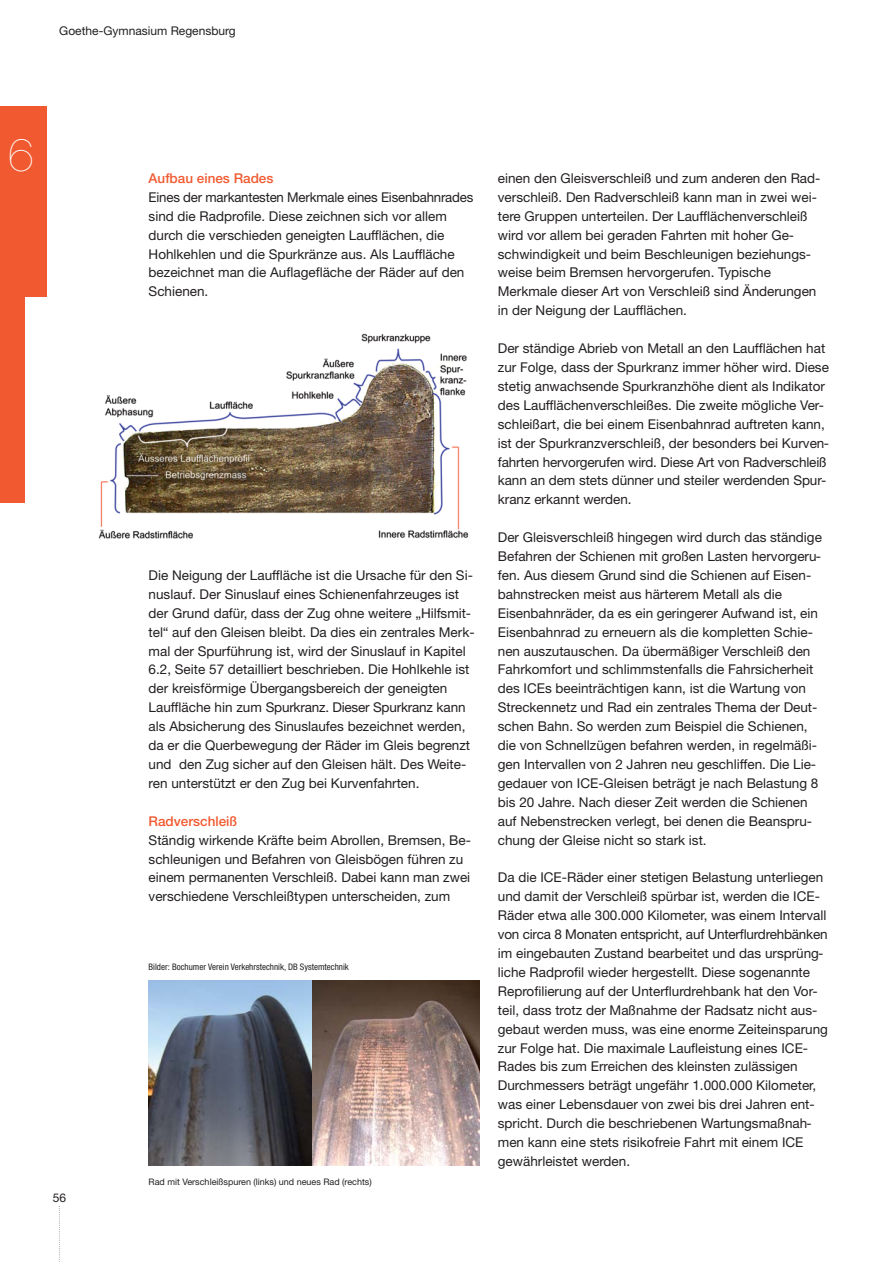
<style>
.page{position:relative;width:893px;height:1263px;background:#fff}
.page>*{position:absolute;margin:0;border:0;box-sizing:border-box;transform-origin:0 0}
.t1{font:200 46.35px "Helvetica Neue";color:#fff}
.t2{font:13.5px/18.9px "Helvetica Neue";color:#231f20}
.t3{font:500 13.5px "Helvetica Neue";color:#f15a30}
.t4{font:12px "Helvetica Neue";color:#231f20}
.t5{font:condensed 9px "Helvetica Neue";color:#231f20}
.t6{font:9px "Helvetica Neue";color:#231f20}
</style>
<div class="page">
<div style="left:0;top:106px;width:46px;height:397px;background:#f15a30"></div>
<div style="left:25px;top:298px;width:77px;height:235px;background:#fff"></div>
<svg style="left:59px;top:1206px;width:1px;height:56px"></svg>
<img style="left:312px;top:981px;width:168px;height:184px">
<svg style="left:149px;top:981px;width:163px;height:184px;background:#606977"></svg>
<img style="left:98px;top:333px;width:371px;height:206px">
<p class="t4" style="left:59px;top:27px;width:178px">Goethe-Gymnasium Regensburg</p>
<h1 class="t1" style="left:8px;top:138px;width:27px">6</h1>
<p class="t4" style="left:53px;top:1193px;width:15px">56</p>
<p class="t3" style="left:149px;top:173px;width:126px">Aufbau eines Rades</p>
<p class="t2" style="left:149px;top:189px;width:326px">Eines der markantesten Merkmale eines Eisenbahnrades sind die Radprofile. Diese zeichnen sich vor allem durch die verschieden geneigten Laufflächen, die Hohlkehlen und die Spurkränze aus. Als Lauffläche bezeichnet man die Auflagefläche der Räder auf den Schienen.</p>
<p class="t2" style="left:149px;top:567px;width:327px">Die Neigung der Lauffläche ist die Ursache für den Si&shy;nuslauf. Der Sinuslauf eines Schienenfahrzeuges ist der Grund dafür, dass der Zug ohne weitere „Hilfsmit&shy;tel“ auf den Gleisen bleibt. Da dies ein zentrales Merk&shy;mal der Spurführung ist, wird der Sinuslauf in Kapitel 6.2, Seite 57 detailliert beschrieben. Die Hohlkehle ist der kreisförmige Übergangsbereich der geneigten Lauffläche hin zum Spurkranz. Dieser Spur kranz kann als Absicherung des Sinuslaufes bezeichnet werden, da er die Querbewegung der Räder im Gleis begrenzt und den Zug sicher auf den Gleisen hält. Des Weite&shy;ren unterstützt er den Zug bei Kurvenfahrten.</p>
<p class="t3" style="left:149px;top:816px;width:90px">Radverschleiß</p>
<p class="t2" style="left:149px;top:832px;width:324px">Ständig wirkende Kräfte beim Abrollen, Bremsen, Be&shy;schleunigen und Befahren von Gleisbögen führen zu einem permanenten Verschleiß. Dabei kann man zwei verschiedene Verschleißtypen unterscheiden, zum</p>
<p class="t5" style="left:149px;top:964px;width:202px">Bilder: Bochumer Verein Verkehrstechnik, DB Systemtechnik</p>
<p class="t6" style="left:149px;top:1179px;width:225px">Rad mit Verschleißspuren (links) und neues Rad (rechts)</p>
<p class="t2" style="left:498px;top:170px;width:324px">einen den Gleisverschleiß und zum anderen den Rad&shy;verschleiß. Den Radverschleiß kann man in zwei wei&shy;tere Gruppen unterteilen. Der Laufflächenverschleiß wird vor allem bei geraden Fahrten mit hoher Ge&shy;schwindigkeit und beim Beschleunigen beziehungs&shy;weise beim Bremsen hervorgerufen. Typische Merkmale dieser Art von Verschleiß sind Änderungen in der Neigung der Laufflächen.</p>
<p class="t2" style="left:498px;top:340px;width:333px">Der ständige Abrieb von Metall an den Laufflächen hat zur Folge, dass der Spurkranz immer höher wird. Diese stetig anwachsende Spurkranzhöhe dient als Indikator des Laufflächenverschleißes. Die zweite mögliche Ver&shy;schleißart, die bei einem Eisenbahnrad auftreten kann, ist der Spurkranzverschleiß, der besonders bei Kurven&shy;fahrten hervorgerufen wird. Diese Art von Radverschleiß kann an dem stets dünner und steiler werdenden Spur&shy;kranz erkannt werden.</p>
<p class="t2" style="left:498px;top:529px;width:326px">Der Gleisverschleiß hingegen wird durch das ständige Befahren der Schienen mit großen Lasten hervorgeru&shy;fen. Aus diesem Grund sind die Schienen auf Eisen&shy;bahnstrecken meist aus härterem Metall als die Eisenbahnräder, da es ein geringerer Aufwand ist, ein Eisenbahnrad zu erneuern als die kompletten Schie&shy;nen auszutauschen. Da übermäßiger Verschleiß den Fahrkomfort und schlimmstenfalls die Fahrsicherheit des ICEs beeinträchtigen kann, ist die Wartung von Streckennetz und Rad ein zentrales Thema der Deut&shy;schen Bahn. So werden zum Beispiel die Schienen, die von Schnellzügen befahren werden, in regelmäßi&shy;gen Intervallen von 2 Jahren neu geschliffen. Die Lie&shy;gedauer von ICE-Gleisen beträgt je nach Belastung 8 bis 20 Jahre. Nach dieser Zeit werden die Schienen auf Nebenstrecken verlegt, bei denen die Beanspru&shy;chung der Gleise nicht so stark ist.</p>
<p class="t2" style="left:498px;top:870px;width:332px">Da die ICE-Räder einer stetigen Belastung unterliegen und damit der Verschleiß spürbar ist, werden die ICE-Räder etwa alle 300.000 Kilometer, was einem Intervall von circa 8 Monaten entspricht, auf Unterflurdrehbänken im eingebauten Zustand bearbeitet und das ursprüng&shy;liche Radprofil wieder hergestellt. Diese sogenannte Reprofilierung auf der Unterflurdrehbank hat den Vor&shy;teil, dass trotz der Maßnahme der Radsatz nicht aus&shy;gebaut werden muss, was eine enorme Zeiteinsparung zur Folge hat. Die maximale Laufleistung eines ICE-Rades bis zum Erreichen des kleinsten zulässigen Durchmessers beträgt ungefähr 1.000.000 Kilometer, was einer Lebensdauer von zwei bis drei Jahren ent&shy;spricht. Durch die beschriebenen Wartungsmaßnah&shy;men kann eine stets risikofreie Fahrt mit einem ICE gewährleistet werden.</p>
</div>
